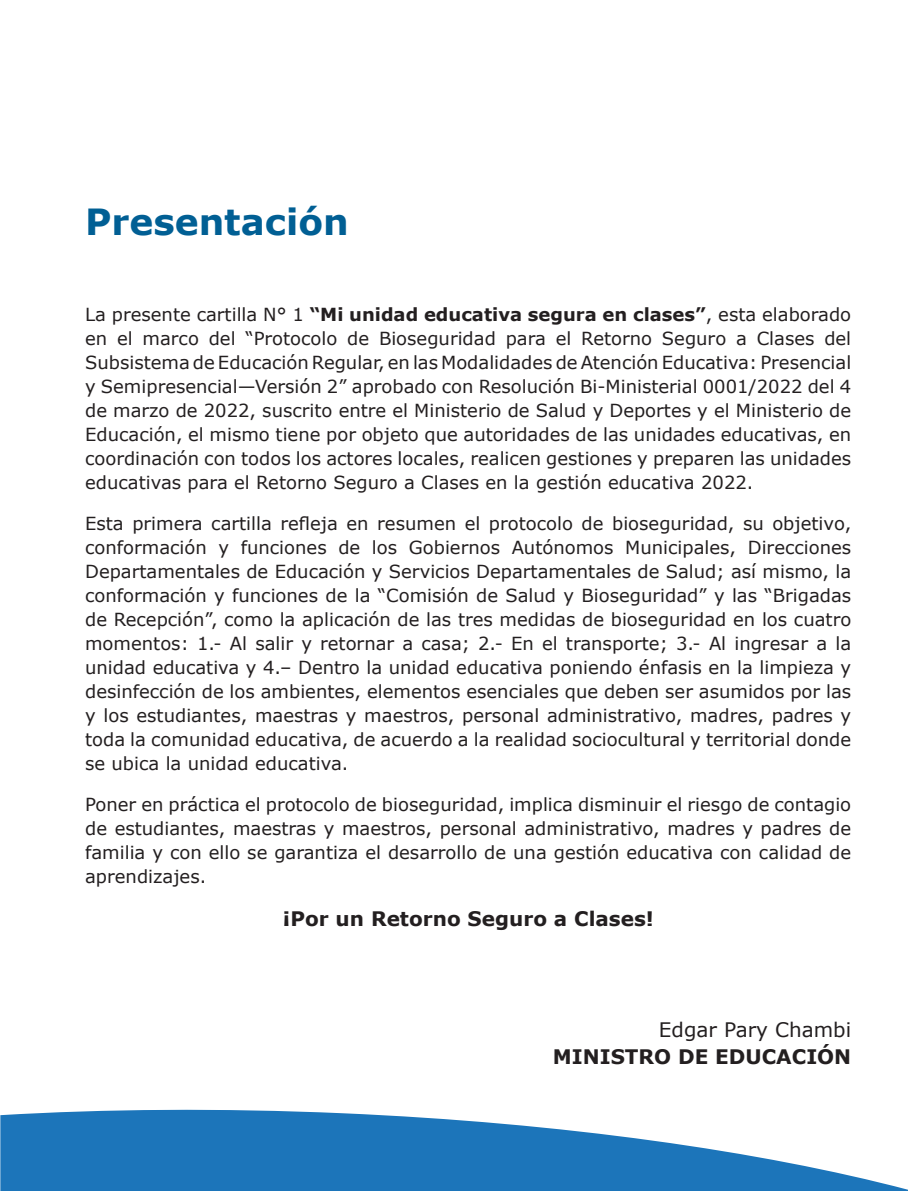
<style>
.page{position:relative;width:908px;height:1191px;background:#fff}
.page>*{position:absolute;margin:0;border:0;box-sizing:border-box;transform-origin:0 0}
.t1{font:700 36px "Verdana";color:#015f94}
.t2{font:700 20px "Verdana";color:#231f20}
.t3{font:20px "Verdana";color:#231f20}
.Texto_base{font:18px/24px "Verdana";color:#231f20;text-align:justify}
.s1{font-weight:700}
</style>
<div class="page">
<svg style="left:0;top:1109px;width:907px;height:82px;fill:#1c75ba"></svg>
<p class="t1" style="left:85px;top:197px;width:265px">Presentación</p>
<p class="Texto_base" style="left:85px;top:302px;width:767px">La presente cartilla N° 1 <span class="s1">“Mi unidad educativa segura en clases”</span>, esta elaborado en el marco del “Protocolo de Bioseguridad para el Retorno Seguro a Clases del Subsistema de Educación Regular, en las Modalidades de Atención Educativa: Presencial y Semipresencial—Versión 2” aprobado con Resolución Bi-Ministerial 0001/2022 del 4 de marzo de 2022, suscrito entre el Ministerio de Salud y Deportes y el Ministerio de Educación, el mismo tiene por objeto que autoridades de las unidades educativas, en coordinación con todos los actores locales, realicen gestiones y preparen las unidades educativas para el Retorno Seguro a Clases en la gestión educativa 2022.</p>
<p class="Texto_base" style="left:85px;top:511px;width:767px">Esta primera cartilla refleja en resumen el protocolo de bioseguridad, su objetivo, conformación y funciones de los Gobiernos Autónomos Municipales, Direcciones Departamentales de Educación y Servicios Departamentales de Salud; así mismo, la conformación y funciones de la “Comisión de Salud y Bioseguridad” y las “Brigadas de Recepción”, como la aplicación de las tres medidas de bioseguridad en los cuatro momentos: 1.- Al salir y retornar a casa; 2.- En el transporte; 3.- Al ingresar a la unidad educativa y 4.– Dentro la unidad educativa poniendo énfasis en la limpieza y desinfección de los ambientes, elementos esenciales que deben ser asumidos por las y los estudiantes, maestras y maestros, personal administrativo, madres, padres y toda la comunidad educativa, de acuerdo a la realidad sociocultural y territorial donde se ubica la unidad educativa.</p>
<p class="Texto_base" style="left:85px;top:792px;width:767px">Poner en práctica el protocolo de bioseguridad, implica disminuir el riesgo de contagio de estudiantes, maestras y maestros, personal administrativo, madres y padres de familia y con ello se garantiza el desarrollo de una gestión educativa con calidad de aprendizajes.</p>
<p class="t2" style="left:282px;top:905px;width:373px">¡Por un Retorno Seguro a Clases!</p>
<p class="t3" style="left:658px;top:1016px;width:194px">Edgar Pary Chambi</p>
<p class="t2" style="left:552px;top:1042px;width:299px">MINISTRO DE EDUCACIÓN</p>
</div>
